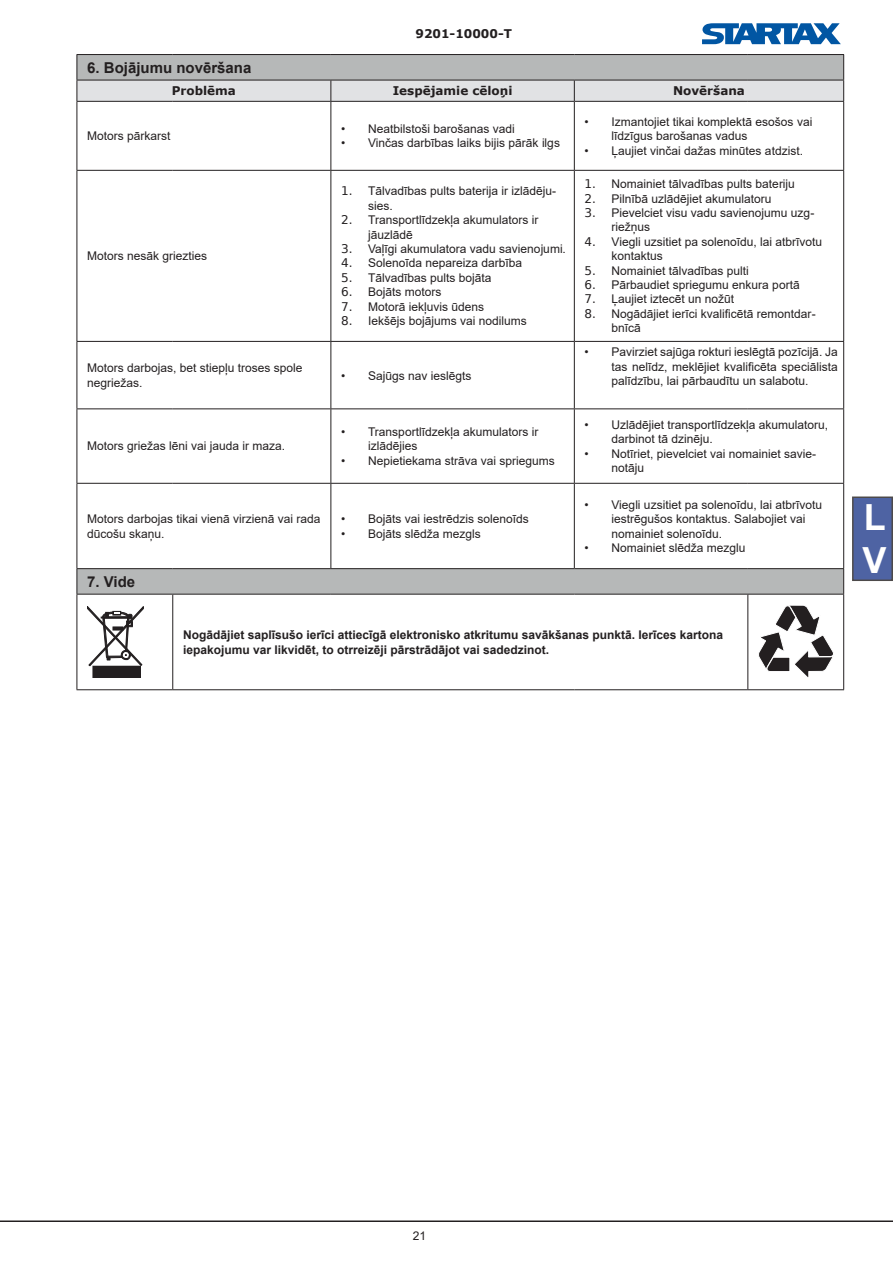
<style>
.page{position:relative;width:893px;height:1263px;background:#fff}
.page>*{position:absolute;margin:0;border:0;box-sizing:border-box;transform-origin:0 0}
.t1{font:700 36px/43.2px "Arial";color:#fff}
.t2{font:700 15px "Arial";color:#231f20}
.t3{font:12px/14.4px "Arial";color:#231f20}
.t4{font:700 12px/14.4px "Arial";color:#231f20}
.t5{font:700 12px "Verdana";color:#231f20}
.s1{font-family:"DejaVu Sans"}
</style>
<div class="page">
<div style="left:853px;top:497px;width:39px;height:83px;background:#4e63a3"></div>
<div style="left:852px;top:496px;width:41px;height:85px;border:2px solid #231f20"></div>
<hr style="left:0;top:1220px;width:893px;height:2px;background:#231f20">
<svg style="left:78px;top:102px;width:765px;height:587px"></svg>
<hr style="left:77px;top:54px;width:96px;height:1px;background:#231f20">
<hr style="left:173px;top:54px;width:158px;height:1px;background:#231f20">
<hr style="left:331px;top:54px;width:243px;height:1px;background:#231f20">
<hr style="left:574px;top:54px;width:174px;height:1px;background:#231f20">
<hr style="left:748px;top:54px;width:96px;height:1px;background:#231f20">
<svg style="left:77px;top:55px;width:767px;height:46px;background:#c4c5c6"></svg>
<hr style="left:77px;top:101px;width:96px;height:1px;background:#231f20">
<hr style="left:77px;top:102px;width:1px;height:68px;background:#231f20">
<hr style="left:173px;top:101px;width:158px;height:1px;background:#231f20">
<hr style="left:331px;top:101px;width:243px;height:1px;background:#231f20">
<hr style="left:330px;top:102px;width:1px;height:68px;background:#231f20">
<hr style="left:574px;top:101px;width:174px;height:1px;background:#231f20">
<hr style="left:574px;top:102px;width:1px;height:68px;background:#231f20">
<hr style="left:748px;top:101px;width:96px;height:1px;background:#231f20">
<hr style="left:843px;top:102px;width:1px;height:68px;background:#231f20">
<hr style="left:77px;top:170px;width:96px;height:1px;background:#231f20">
<hr style="left:77px;top:171px;width:1px;height:170px;background:#231f20">
<hr style="left:173px;top:170px;width:158px;height:1px;background:#231f20">
<hr style="left:331px;top:170px;width:243px;height:1px;background:#231f20">
<hr style="left:330px;top:171px;width:1px;height:170px;background:#231f20">
<hr style="left:574px;top:170px;width:174px;height:1px;background:#231f20">
<hr style="left:574px;top:171px;width:1px;height:170px;background:#231f20">
<hr style="left:748px;top:170px;width:96px;height:1px;background:#231f20">
<hr style="left:843px;top:171px;width:1px;height:170px;background:#231f20">
<hr style="left:77px;top:341px;width:96px;height:1px;background:#231f20">
<hr style="left:77px;top:342px;width:1px;height:66px;background:#231f20">
<hr style="left:173px;top:341px;width:158px;height:1px;background:#231f20">
<hr style="left:331px;top:341px;width:243px;height:1px;background:#231f20">
<hr style="left:330px;top:342px;width:1px;height:66px;background:#231f20">
<hr style="left:574px;top:341px;width:174px;height:1px;background:#231f20">
<hr style="left:574px;top:342px;width:1px;height:66px;background:#231f20">
<hr style="left:748px;top:341px;width:96px;height:1px;background:#231f20">
<hr style="left:843px;top:342px;width:1px;height:66px;background:#231f20">
<hr style="left:77px;top:408px;width:96px;height:1px;background:#231f20">
<hr style="left:77px;top:409px;width:1px;height:74px;background:#231f20">
<hr style="left:173px;top:408px;width:158px;height:1px;background:#231f20">
<hr style="left:331px;top:408px;width:243px;height:1px;background:#231f20">
<hr style="left:330px;top:409px;width:1px;height:74px;background:#231f20">
<hr style="left:574px;top:408px;width:174px;height:1px;background:#231f20">
<hr style="left:574px;top:409px;width:1px;height:74px;background:#231f20">
<hr style="left:748px;top:408px;width:96px;height:1px;background:#231f20">
<hr style="left:843px;top:409px;width:1px;height:74px;background:#231f20">
<hr style="left:77px;top:483px;width:96px;height:1px;background:#231f20">
<hr style="left:77px;top:484px;width:1px;height:84px;background:#231f20">
<hr style="left:173px;top:483px;width:158px;height:1px;background:#231f20">
<hr style="left:331px;top:483px;width:243px;height:1px;background:#231f20">
<hr style="left:330px;top:484px;width:1px;height:84px;background:#231f20">
<hr style="left:574px;top:483px;width:174px;height:1px;background:#231f20">
<hr style="left:574px;top:484px;width:1px;height:84px;background:#231f20">
<hr style="left:748px;top:483px;width:96px;height:1px;background:#231f20">
<hr style="left:843px;top:484px;width:1px;height:84px;background:#231f20">
<hr style="left:77px;top:568px;width:96px;height:1px;background:#231f20">
<svg style="left:77px;top:569px;width:1px;height:25px"></svg>
<hr style="left:173px;top:568px;width:158px;height:1px;background:#231f20">
<hr style="left:331px;top:568px;width:243px;height:1px;background:#231f20">
<hr style="left:574px;top:568px;width:174px;height:1px;background:#231f20">
<hr style="left:748px;top:568px;width:96px;height:1px;background:#231f20">
<svg style="left:843px;top:569px;width:1px;height:25px"></svg>
<hr style="left:77px;top:594px;width:96px;height:1px;background:#231f20">
<hr style="left:77px;top:594px;width:1px;height:95px;background:#231f20">
<hr style="left:173px;top:594px;width:158px;height:1px;background:#231f20">
<hr style="left:172px;top:594px;width:1px;height:95px;background:#231f20">
<hr style="left:331px;top:594px;width:243px;height:1px;background:#231f20">
<hr style="left:574px;top:594px;width:174px;height:1px;background:#231f20">
<hr style="left:748px;top:594px;width:96px;height:1px;background:#231f20">
<hr style="left:747px;top:594px;width:1px;height:95px;background:#231f20">
<hr style="left:843px;top:594px;width:1px;height:95px;background:#231f20">
<hr style="left:77px;top:689px;width:96px;height:1px;background:#231f20">
<hr style="left:173px;top:689px;width:158px;height:1px;background:#231f20">
<hr style="left:331px;top:689px;width:243px;height:1px;background:#231f20">
<hr style="left:574px;top:689px;width:174px;height:1px;background:#231f20">
<hr style="left:748px;top:689px;width:96px;height:1px;background:#231f20">
<div style="left:93px;top:666px;width:47px;height:11px;background:#231f20"></div>
<div style="left:93px;top:666px;width:48px;height:12px;border:1px solid #231f20"></div>
<svg style="left:87px;top:606px;width:57px;height:60px"></svg>
<svg style="left:757px;top:596px;width:77px;height:84px"></svg>
<svg style="left:702px;top:23px;width:139px;height:21px"></svg>
<p class="t5" style="left:415px;top:25px;width:98px">9201-10000-T</p>
<p class="t2" style="left:87px;top:57px;width:166px">6. Bojājumu novēršana</p>
<p class="t5" style="left:172px;top:82px;width:66px">Problēma</p>
<p class="t5" style="left:393px;top:82px;width:121px">Iespējamie cēloņi</p>
<p class="t5" style="left:673px;top:82px;width:73px">Novēršana</p>
<p class="t3" style="left:87px;top:129px;width:85px">Motors pārkarst</p>
<p class="t3" style="left:612px;top:114px;width:202px;text-indent:-27px">• Izmantojiet tikai komplektā esošos vai līdzīgus barošanas vadus</p>
<p class="t3" style="left:585px;top:143px;width:220px">• Ļaujiet vinčai dažas minūtes atdzist.</p>
<p class="t3" style="left:341px;top:121px;width:175px">• Neatbilstoši barošanas vadi</p>
<p class="t3" style="left:341px;top:136px;width:220px">• Vinčas darbības laiks bijis pārāk ilgs</p>
<p class="t3" style="left:87px;top:249px;width:122px">Motors nesāk griezties</p>
<p class="t3" style="left:368px;top:184px;width:190px;text-indent:-27px"><span class="s1">1.</span> Tālvadības pults baterija ir izlādēju&shy;sies.</p>
<p class="t3" style="left:368px;top:213px;width:172px;text-indent:-27px"><span class="s1">2.</span> Transportlīdzekļa akumulators ir jāuzlādē</p>
<p class="t3" style="left:341px;top:242px;width:226px"><span class="s1">3.</span> Vaļīgi akumulatora vadu savienojumi.</p>
<p class="t3" style="left:341px;top:256px;width:183px"><span class="s1">4.</span> Solenoīda nepareiza darbība</p>
<p class="t3" style="left:341px;top:270px;width:152px"><span class="s1">5.</span> Tālvadības pults bojāta</p>
<p class="t3" style="left:341px;top:285px;width:102px"><span class="s1">6.</span> Bojāts motors</p>
<p class="t3" style="left:341px;top:299px;width:145px"><span class="s1">7.</span> Motorā iekļuvis ūdens</p>
<p class="t3" style="left:341px;top:314px;width:187px"><span class="s1">8.</span> Iekšējs bojājums vai nodilums</p>
<p class="t3" style="left:87px;top:361px;width:217px">Motors darbojas, bet stiepļu troses spole negriežas.</p>
<p class="t3" style="left:341px;top:368px;width:132px">• Sajūgs nav ieslēgts</p>
<p class="t3" style="left:87px;top:439px;width:200px">Motors griežas lēni vai jauda ir maza.</p>
<p class="t3" style="left:368px;top:425px;width:172px;text-indent:-27px">• Transportlīdzekļa akumulators ir izlādējies</p>
<p class="t3" style="left:341px;top:453px;width:215px">• Nepietiekama strāva vai spriegums</p>
<p class="t3" style="left:87px;top:512px;width:235px">Motors darbojas tikai vienā virzienā vai rada dūcošu skaņu.</p>
<p class="t3" style="left:341px;top:512px;width:189px">• Bojāts vai iestrēdzis solenoīds</p>
<p class="t3" style="left:341px;top:526px;width:141px">• Bojāts slēdža mezgls</p>
<p class="t2" style="left:87px;top:571px;width:50px">7. Vide</p>
<p class="t3" style="left:585px;top:177px;width:212px"><span class="s1">1.</span> Nomainiet tālvadības pults bateriju</p>
<p class="t3" style="left:585px;top:191px;width:189px"><span class="s1">2.</span> Pilnībā uzlādējiet akumulatoru</p>
<p class="t3" style="left:612px;top:206px;width:204px;text-indent:-27px"><span class="s1">3.</span> Pievelciet visu vadu savienojumu uzg&shy;riežņus</p>
<p class="t3" style="left:612px;top:234px;width:212px;text-indent:-27px"><span class="s1">4.</span> Viegli uzsitiet pa solenoīdu, lai atbrīvotu kontaktus</p>
<p class="t3" style="left:585px;top:263px;width:166px"><span class="s1">5.</span> Nomainiet tālvadības pulti</p>
<p class="t3" style="left:585px;top:278px;width:217px"><span class="s1">6.</span> Pārbaudiet spriegumu enkura portā</p>
<p class="t3" style="left:585px;top:292px;width:151px"><span class="s1">7.</span> Ļaujiet iztecēt un nožūt</p>
<p class="t3" style="left:612px;top:306px;width:206px;text-indent:-27px"><span class="s1">8.</span> Nogādājiet ierīci kvalificētā remontdar&shy;bnīcā</p>
<p class="t3" style="left:612px;top:345px;width:228px;text-align:justify;text-indent:-27px">• Pavirziet sajūga rokturi ieslēgtā pozīcijā. Ja tas nelīdz, meklējiet kvalificēta speciālista palīdzību, lai pārbaudītu un salabotu.</p>
<p class="t3" style="left:611px;top:417px;width:218px;text-indent:-27px">• Uzlādējiet transportlīdzekļa akumulatoru, darbinot tā dzinēju.</p>
<p class="t3" style="left:611px;top:446px;width:206px;text-indent:-27px">• Notīriet, pievelciet vai nomainiet savie&shy;notāju</p>
<p class="t3" style="left:611px;top:497px;width:212px;text-indent:-27px">• Viegli uzsitiet pa solenoīdu, lai atbrīvotu iestrēgušos kontaktus. Salabojiet vai nomainiet solenoīdu.</p>
<p class="t3" style="left:584px;top:540px;width:163px">• Nomainiet slēdža mezglu</p>
<p class="t4" style="left:183px;top:628px;width:542px">Nogādājiet saplīsušo ierīci attiecīgā elektronisko atkritumu savākšanas punktā. Ierīces kartona iepakojumu var likvidēt, to otrreizēji pārstrādājot vai sadedzinot.</p>
<h1 class="t1" style="left:863px;top:496px;width:26px">L<br>V</h1>
<p class="t3" style="left:413px;top:1229px;width:15px">21</p>
</div>
